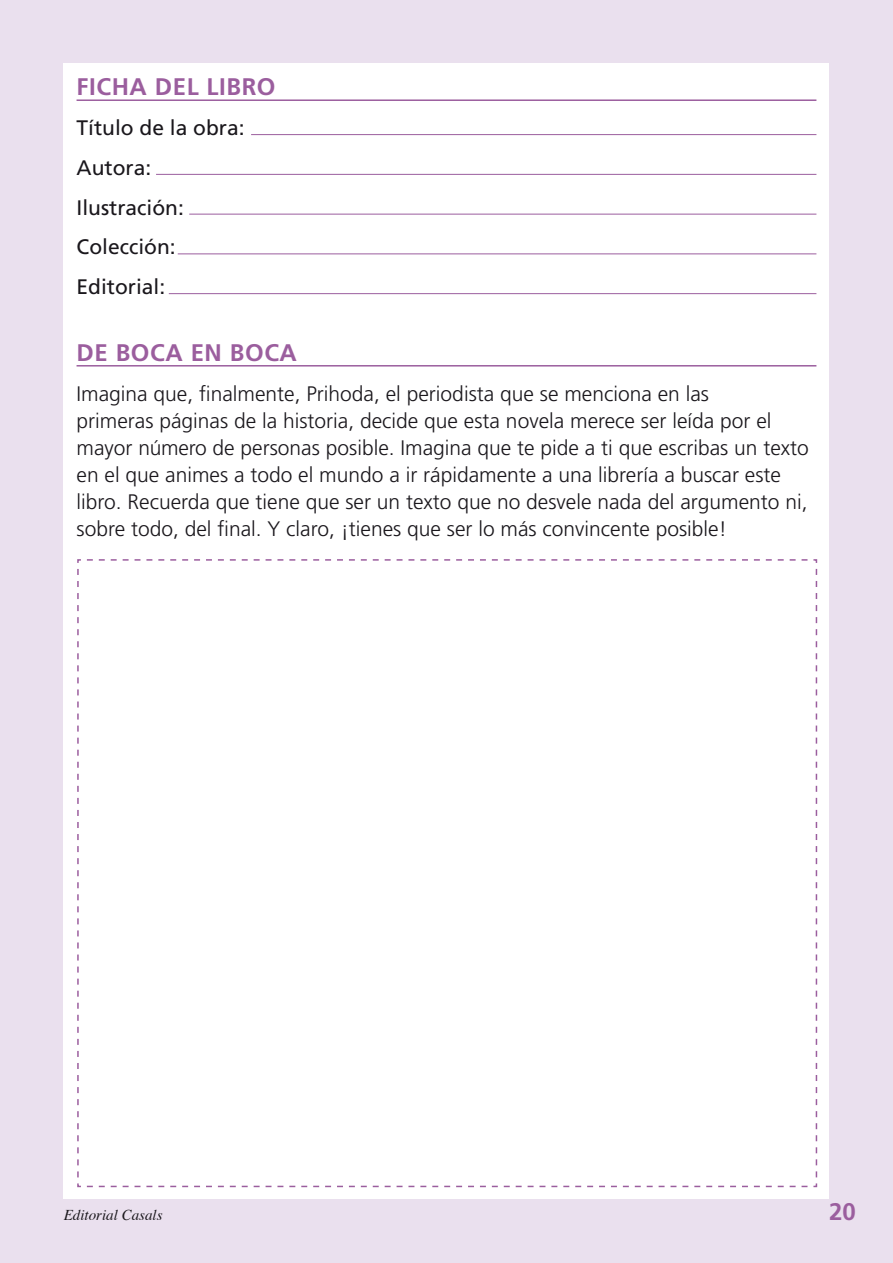
<style>
.page{position:relative;width:893px;height:1263px;background:#eae0ee}
.page>*{position:absolute;margin:0;border:0;box-sizing:border-box;transform-origin:0 0}
.t1{font:700 24px "Frutiger";letter-spacing:.025em;color:#9b5e9e}
.t2{font:300 21px/27px "Frutiger";color:#1a171c}
.t3{font:21px/39.8px "Frutiger";color:#1a171c}
.t4{font:italic 15px "Times";color:#1a171c}
</style>
<div class="page">
<div style="left:64px;top:64px;width:765px;height:1135px;background:#fff"></div>
<hr style="left:77px;top:99px;width:739px;height:2px;background:#9b5e9e">
<hr style="left:77px;top:365px;width:739px;height:1px;background:#9b5e9e">
<hr style="left:251px;top:134px;width:565px;height:1px;background:#9b5e9e">
<hr style="left:156px;top:174px;width:660px;height:1px;background:#9b5e9e">
<hr style="left:189px;top:214px;width:627px;height:1px;background:#9b5e9e">
<hr style="left:178px;top:253px;width:638px;height:1px;background:#9b5e9e">
<hr style="left:169px;top:293px;width:647px;height:1px;background:#9b5e9e">
<svg style="left:77px;top:559px;width:741px;height:629px"></svg>
<p class="t1" style="left:77px;top:73px;width:201px">FICHA DEL LIBRO</p>
<p class="t3" style="left:77px;top:108px;width:170px">Título de la obra:<br>Autora:<br>Ilustración:<br>Colección:<br>Editorial:</p>
<p class="t1" style="left:77px;top:338px;width:222px">DE BOCA EN BOCA</p>
<p class="t2" style="left:77px;top:380px;width:734px">Imagina que, finalmente, Prihoda, el periodista que se menciona en las<br>primeras páginas de la historia, decide que esta novela merece ser leída por el mayor número de personas posible. Imagina que te pide a ti que escribas un texto en el que animes a todo el mundo a ir rápidamente a una librería a buscar este libro. Recuerda que tiene que ser un texto que no desvele nada del argumento ni, sobre todo, del final. Y claro, ¡tienes que ser lo más convincente posible!</p>
<p class="t4" style="left:64px;top:1202px;width:100px">Editorial Casals</p>
<p class="t1" style="left:829px;top:1198px;width:28px">20</p>
</div>
